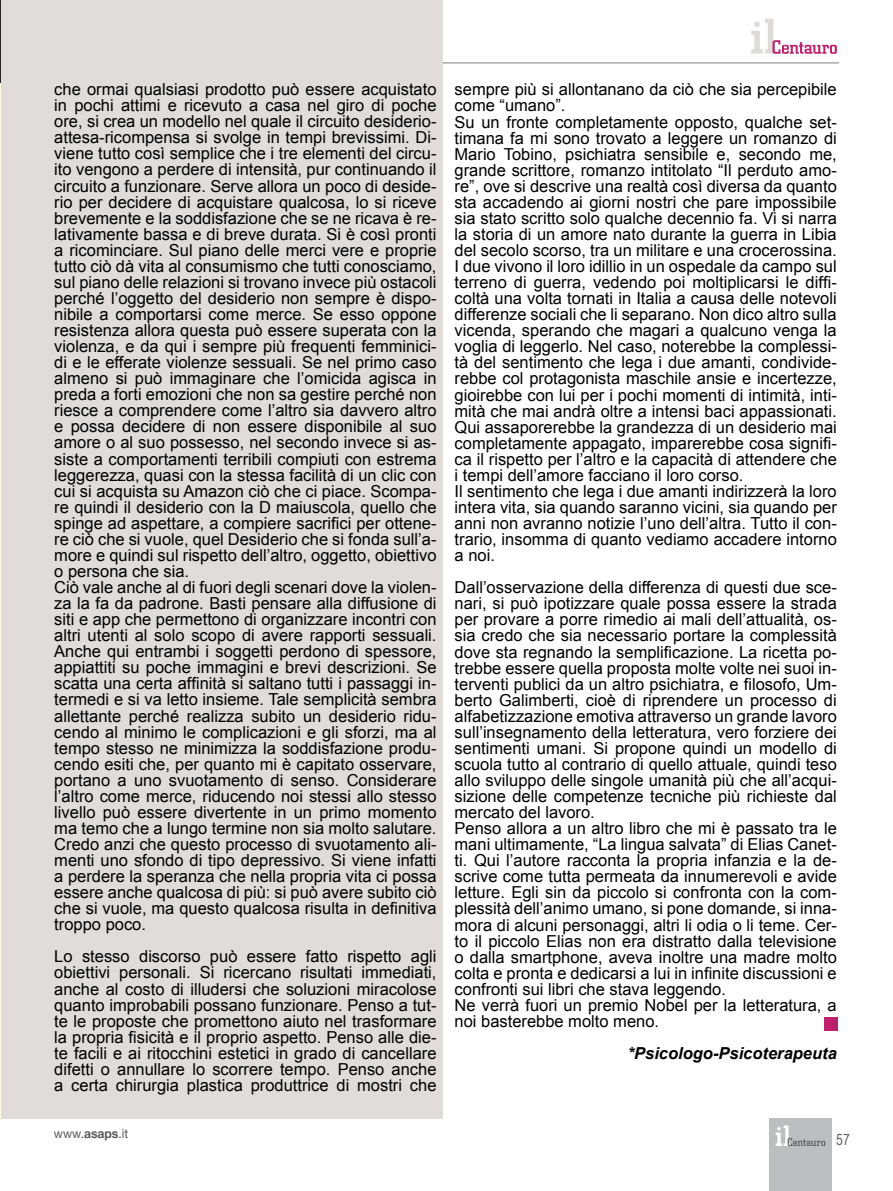
<style>
.page{position:relative;width:893px;height:1191px;background:#fff}
.page>*{position:absolute;margin:0;border:0;box-sizing:border-box;transform-origin:0 0}
.t1{font:16.5px/16px "Arial";color:#000}
.t2{font:italic 700 16.5px "Arial";color:#000}
.t3{font:15.75px "Arial Narrow";color:#636466;scale:.95 1}
.t4{font:12.75px "Helvetica Neue";color:#58595b;scale:.95 1}
.s1{font-weight:700}
</style>
<div class="page">
<hr style="left:54px;top:62px;width:785px;height:2px;background:#a7a9ac">
<div style="left:0;top:0;width:442px;height:1118px;background:#dfdcd9"></div>
<img style="left:0;top:0;width:1px;height:83px">
<div style="left:770px;top:1118px;width:62px;height:73px;background:#bcbec0"></div>
<svg style="left:776px;top:1125px;width:49px;height:21px"></svg>
<hr style="left:0;top:83px;width:1px;height:1035px;background:#fffcdd">
<svg style="left:751px;top:19px;width:86px;height:35px"></svg>
<div style="left:825px;top:1017px;width:13px;height:13px;background:#bd216e"></div>
<p class="t1" style="left:54px;top:81px;width:384px">che ormai qualsiasi prodotto può essere acquistato in pochi attimi e ricevuto a casa nel giro di poche ore, si crea un modello nel quale il circuito desiderio&shy;attesa-ricompensa si svolge in tempi brevissimi. Di&shy;viene tutto così semplice che i tre elementi del circu&shy;ito vengono a perdere di intensità, pur continuando il circuito a funzionare. Serve allora un poco di deside&shy;rio per decidere di acquistare qualcosa, lo si riceve brevemente e la soddisfazione che se ne ricava è re&shy;lativamente bassa e di breve durata. Si è così pronti a ricominciare. Sul piano delle merci vere e proprie tutto ciò dà vita al consumismo che tutti conosciamo, sul piano delle relazioni si trovano invece più ostacoli perché l’oggetto del desiderio non sempre è dispo&shy;nibile a comportarsi come merce. Se esso oppone resistenza allora questa può essere superata con la violenza, e da qui i sempre più frequenti femminici&shy;di e le efferate violenze sessuali. Se nel primo caso almeno si può immaginare che l’omicida agisca in preda a forti emozioni che non sa gestire perché non riesce a comprendere come l’altro sia davvero altro e possa decidere di non essere disponibile al suo amore o al suo possesso, nel secondo invece si as&shy;siste a comportamenti terribili compiuti con estrema leggerezza, quasi con la stessa facilità di un clic con cui si acquista su Amazon ciò che ci piace. Scompa&shy;re quindi il desiderio con la D maiuscola, quello che spinge ad aspettare, a compiere sacrifici per ottene&shy;re ciò che si vuole, quel Desiderio che si fonda sull’a&shy;more e quindi sul rispetto dell’altro, oggetto, obiettivo o persona che sia.<br>Ciò vale anche al di fuori degli scenari dove la violen&shy;za la fa da padrone. Basti pensare alla diffusione di siti e app che permettono di organizzare incontri con altri utenti al solo scopo di avere rapporti sessuali.<br>Anche qui entrambi i soggetti perdono di spessore, appiattiti su poche immagini e brevi descrizioni. Se scatta una certa affinità si saltano tutti i passaggi in&shy;termedi e si va letto insieme. Tale semplicità sembra allettante perché realizza subito un desiderio ridu&shy;cendo al minimo le complicazioni e gli sforzi, ma al tempo stesso ne minimizza la soddisfazione produ&shy;cendo esiti che, per quanto mi è capitato osservare, portano a uno svuotamento di senso. Considerare l’altro come merce, riducendo noi stessi allo stesso livello può essere divertente in un primo momento ma temo che a lungo termine non sia molto salutare.<br>Credo anzi che questo processo di svuotamento ali&shy;menti uno sfondo di tipo depressivo. Si viene infatti a perdere la speranza che nella propria vita ci possa essere anche qualcosa di più: si può avere subito ciò che si vuole, ma questo qualcosa risulta in definitiva troppo poco.</p>
<p class="t1" style="left:54px;top:948px;width:384px;text-align:justify">Lo stesso discorso può essere fatto rispetto agli obiettivi personali. Si ricercano risultati immediati, anche al costo di illudersi che soluzioni miracolose quanto improbabili possano funzionare. Penso a tut&shy;te le proposte che promettono aiuto nel trasformare la propria fisicità e il proprio aspetto. Penso alle die&shy;te facili e ai ritocchini estetici in grado di cancellare difetti o annullare lo scorrere tempo. Penso anche a certa chirurgia plastica produttrice di mostri che</p>
<p class="t1" style="left:455px;top:82px;width:384px">sempre più si allontanano da ciò che sia percepibile come “umano”.<br>Su un fronte completamente opposto, qualche set&shy;timana fa mi sono trovato a leggere un romanzo di Mario Tobino, psichiatra sensibile e, secondo me, grande scrittore, romanzo intitolato “Il perduto amo&shy;re”, ove si descrive una realtà così diversa da quanto sta accadendo ai giorni nostri che pare impossibile sia stato scritto solo qualche decennio fa. Vi si narra la storia di un amore nato durante la guerra in Libia del secolo scorso, tra un militare e una crocerossina.<br>I due vivono il loro idillio in un ospedale da campo sul terreno di guerra, vedendo poi moltiplicarsi le diffi&shy;coltà una volta tornati in Italia a causa delle notevoli differenze sociali che li separano. Non dico altro sulla vicenda, sperando che magari a qualcuno venga la voglia di leggerlo. Nel caso, noterebbe la complessi&shy;tà del sentimento che lega i due amanti, condivide&shy;rebbe col protagonista maschile ansie e incertezze, gioirebbe con lui per i pochi momenti di intimità, inti&shy;mità che mai andrà oltre a intensi baci appassionati.<br>Qui assaporerebbe la grandezza di un desiderio mai completamente appagato, imparerebbe cosa signifi&shy;ca il rispetto per l’altro e la capacità di attendere che i tempi dell’amore facciano il loro corso.<br>Il sentimento che lega i due amanti indirizzerà la loro intera vita, sia quando saranno vicini, sia quando per anni non avranno notizie l’uno dell’altra. Tutto il con&shy;trario, insomma di quanto vediamo accadere intorno a noi.</p>
<p class="t1" style="left:455px;top:579px;width:384px">Dall’osservazione della differenza di questi due sce&shy;nari, si può ipotizzare quale possa essere la strada per provare a porre rimedio ai mali dell’attualità, os&shy;sia credo che sia necessario portare la complessità dove sta regnando la semplificazione. La ricetta po&shy;trebbe essere quella proposta molte volte nei suoi in&shy;terventi publici da un altro psichiatra, e filosofo, Um&shy;berto Galimberti, cioè di riprendere un processo di alfabetizzazione emotiva attraverso un grande lavoro sull’insegnamento della letteratura, vero forziere dei sentimenti umani. Si propone quindi un modello di scuola tutto al contrario di quello attuale, quindi teso allo sviluppo delle singole umanità più che all’acqui&shy;sizione delle competenze tecniche più richieste dal mercato del lavoro.<br>Penso allora a un altro libro che mi è passato tra le mani ultimamente, “La lingua salvata” di Elias Canet&shy;ti. Qui l’autore racconta la propria infanzia e la de&shy;scrive come tutta permeata da innumerevoli e avide letture. Egli sin da piccolo si confronta con la com&shy;plessità dell’animo umano, si pone domande, si inna&shy;mora di alcuni personaggi, altri li odia o li teme. Cer&shy;to il piccolo Elias non era distratto dalla televisione o dalla smartphone, aveva inoltre una madre molto colta e pronta e dedicarsi a lui in infinite discussioni e confronti sui libri che stava leggendo.<br>Ne verrà fuori un premio Nobel per la letteratura, a noi basterebbe molto meno.</p>
<p class="t2" style="left:628px;top:1042px;width:211px">*Psicologo-Psicoterapeuta</p>
<p class="t4" style="left:54px;top:1126px;width:80px">www.<span class="s1">asaps</span>.it</p>
<p class="t3" style="left:836px;top:1127px;width:16px">57</p>
</div>
